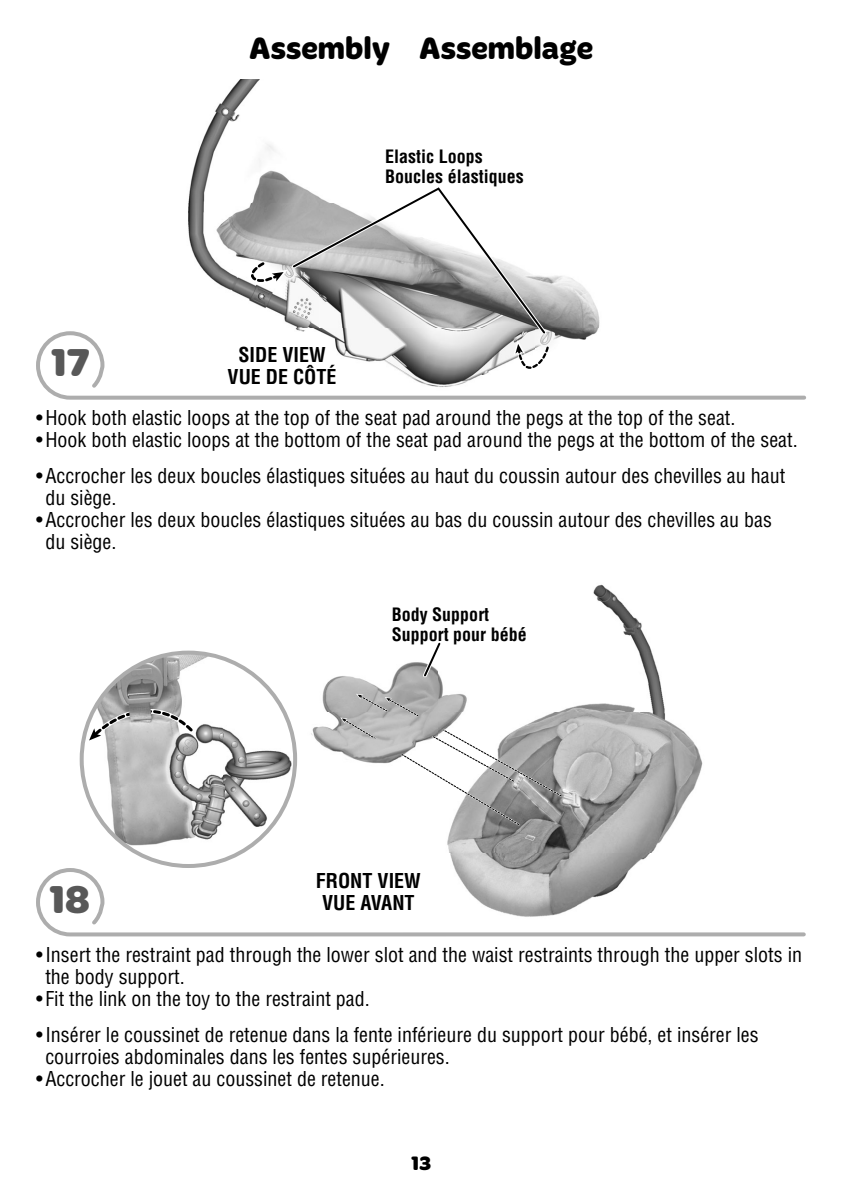
<style>
.page{position:relative;width:842px;height:1191px;background:#fff}
.page>*{position:absolute;margin:0;border:0;box-sizing:border-box;transform-origin:0 0}
.t1{font:700 40px "Merge Pro";color:#585858}
.t2{font:700 32px "Merge Pro";color:#000}
.t3{font:condensed 20px/22px "Helvetica LT Std";color:#000}
.t4{font:700 condensed 20px/22px "Helvetica LT Std";color:#000;text-align:center}
.t5{font:700 20px "Merge Pro";color:#000}
.t6{font:700 condensed 18px/20px "Helvetica LT Std";color:#000}
</style>
<div class="page">
<img style="left:188px;top:79px;width:412px;height:250px">
<img style="left:311px;top:584px;width:392px;height:282px">
<svg style="left:340px;top:694px;width:223px;height:133px"></svg>
<svg style="left:36px;top:329px;width:770px;height:71px"></svg>
<svg style="left:248px;top:186px;width:304px;height:188px"></svg>
<svg style="left:36px;top:866px;width:770px;height:71px"></svg>
<svg style="left:420px;top:638px;width:24px;height:43px"></svg>
<img style="left:82px;top:653px;width:213px;height:198px">
<svg style="left:85px;top:706px;width:113px;height:38px"></svg>
<h2 class="t2" style="left:249px;top:36px;width:346px">Assembly Assemblage</h2>
<p class="t6" style="left:385px;top:148px;width:140px">Elastic Loops<br>Boucles élastiques</p>
<p class="t4" style="left:228px;top:345px;width:110px">SIDE VIEW<br>VUE DE CÔTÉ</p>
<p class="t3" style="left:36px;top:408px;width:701px">• Hook both elastic loops at the top of the seat pad around the pegs at the top of the seat.</p>
<p class="t3" style="left:36px;top:430px;width:763px">• Hook both elastic loops at the bottom of the seat pad around the pegs at the bottom of the seat.</p>
<p class="t3" style="left:45px;top:467px;width:741px;text-indent:-9px">• Accrocher les deux boucles élastiques situées au haut du coussin autour des chevilles au haut du siège.</p>
<p class="t3" style="left:45px;top:511px;width:728px;text-indent:-9px">• Accrocher les deux boucles élastiques situées au bas du coussin autour des chevilles au bas du siège.</p>
<h1 class="t1" style="left:50px;top:347px;width:41px">17</h1>
<p class="t6" style="left:392px;top:606px;width:137px">Body Support<br>Support pour bébé</p>
<p class="t4" style="left:316px;top:871px;width:106px">FRONT VIEW<br>VUE AVANT</p>
<p class="t3" style="left:45px;top:945px;width:758px;text-indent:-9px">• Insert the restraint pad through the lower slot and the waist restraints through the upper slots in the body support.</p>
<p class="t3" style="left:36px;top:989px;width:335px">• Fit the link on the toy to the restraint pad.</p>
<p class="t3" style="left:45px;top:1025px;width:715px;text-indent:-9px">• Insérer le coussinet de retenue dans la fente inférieure du support pour bébé, et insérer les courroies abdominales dans les fentes supérieures.</p>
<p class="t3" style="left:36px;top:1069px;width:350px">• Accrocher le jouet au coussinet de retenue.</p>
<h1 class="t1" style="left:48px;top:884px;width:43px">18</h1>
<p class="t5" style="left:411px;top:1155px;width:22px">13</p>
</div>
